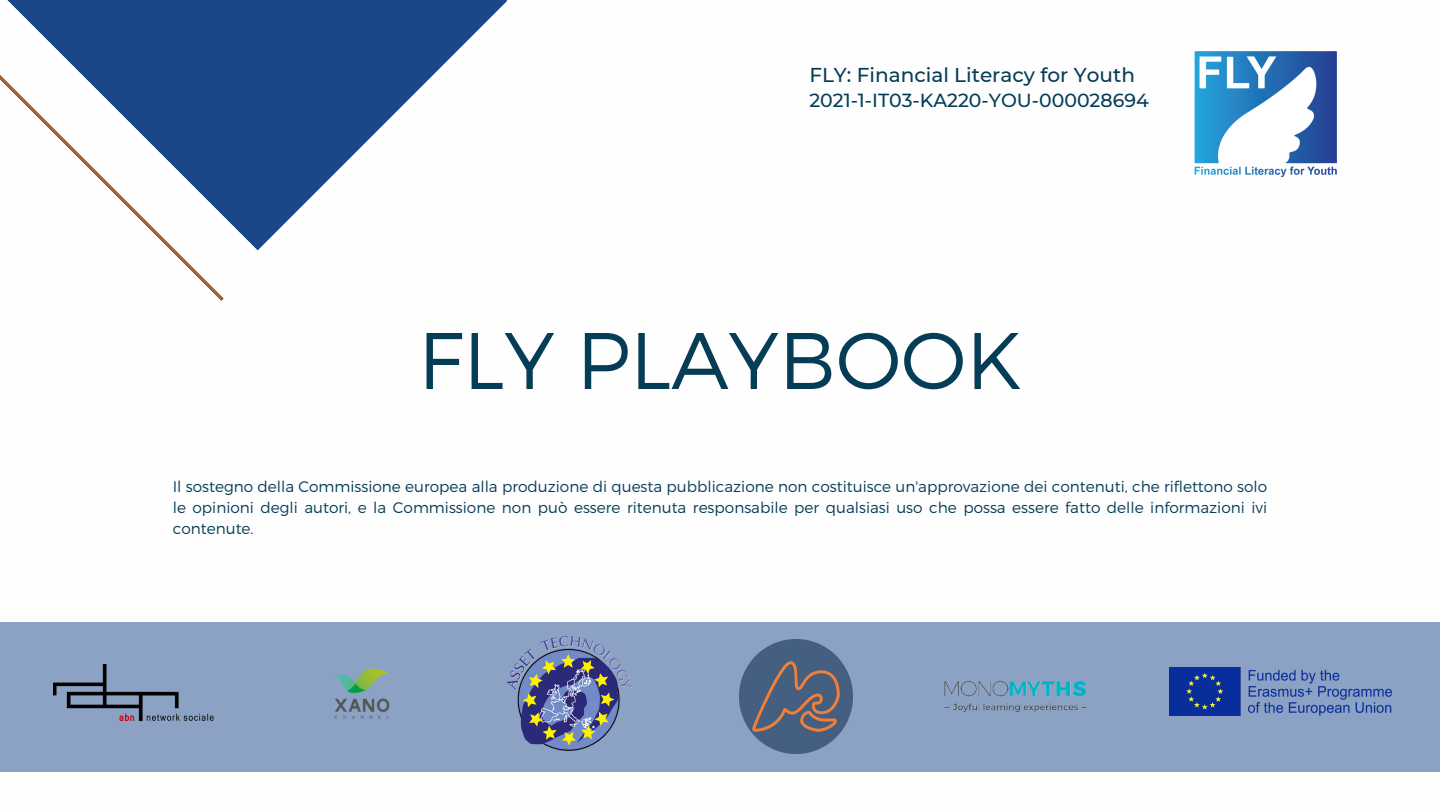
<style>
.page{position:relative;width:1440px;height:810px;background:#fff}
.page>*{position:absolute;margin:0;border:0;box-sizing:border-box;transform-origin:0 0}
.t1{font:300 80px "Montserrat";color:#053d57}
.t2{font:500 20px "Montserrat";color:#053d57}
.t3{font:500 18.9px "Montserrat";color:#053d57}
.t4{font:300 15.3px/21.3px "Montserrat";color:#053d57;text-align:justify}
</style>
<div class="page">
<svg style="left:224px;top:0;width:283px;height:251px;fill:#1a4789"></svg>
<div style="left:0;top:622px;width:1440px;height:150px;background:#8ca2c4"></div>
<svg style="left:0;top:0;width:224px;height:301px"></svg>
<img style="left:1170px;top:668px;width:221px;height:48px">
<img style="left:53px;top:664px;width:161px;height:58px">
<img style="left:334px;top:668px;width:56px;height:51px">
<img style="left:508px;top:637px;width:123px;height:114px">
<img style="left:739px;top:640px;width:114px;height:113px">
<img style="left:944px;top:681px;width:143px;height:31px">
<img style="left:1194px;top:51px;width:144px;height:126px">
<p class="t2" style="left:809px;top:62px;width:327px">FLY: Financial Literacy for Youth</p>
<p class="t3" style="left:809px;top:89px;width:341px">2021-1-IT03-KA220-YOU-000028694</p>
<p class="t1" style="left:418px;top:309px;width:605px">FLY PLAYBOOK</p>
<p class="t4" style="left:173px;top:475px;width:1096px">Il sostegno della Commissione europea alla produzione di questa pubblicazione non costituisce un'approvazione dei contenuti, che riflettono solo le opinioni degli autori, e la Commissione non può essere ritenuta responsabile per qualsiasi uso che possa essere fatto delle informazioni ivi contenute.</p>
</div>
